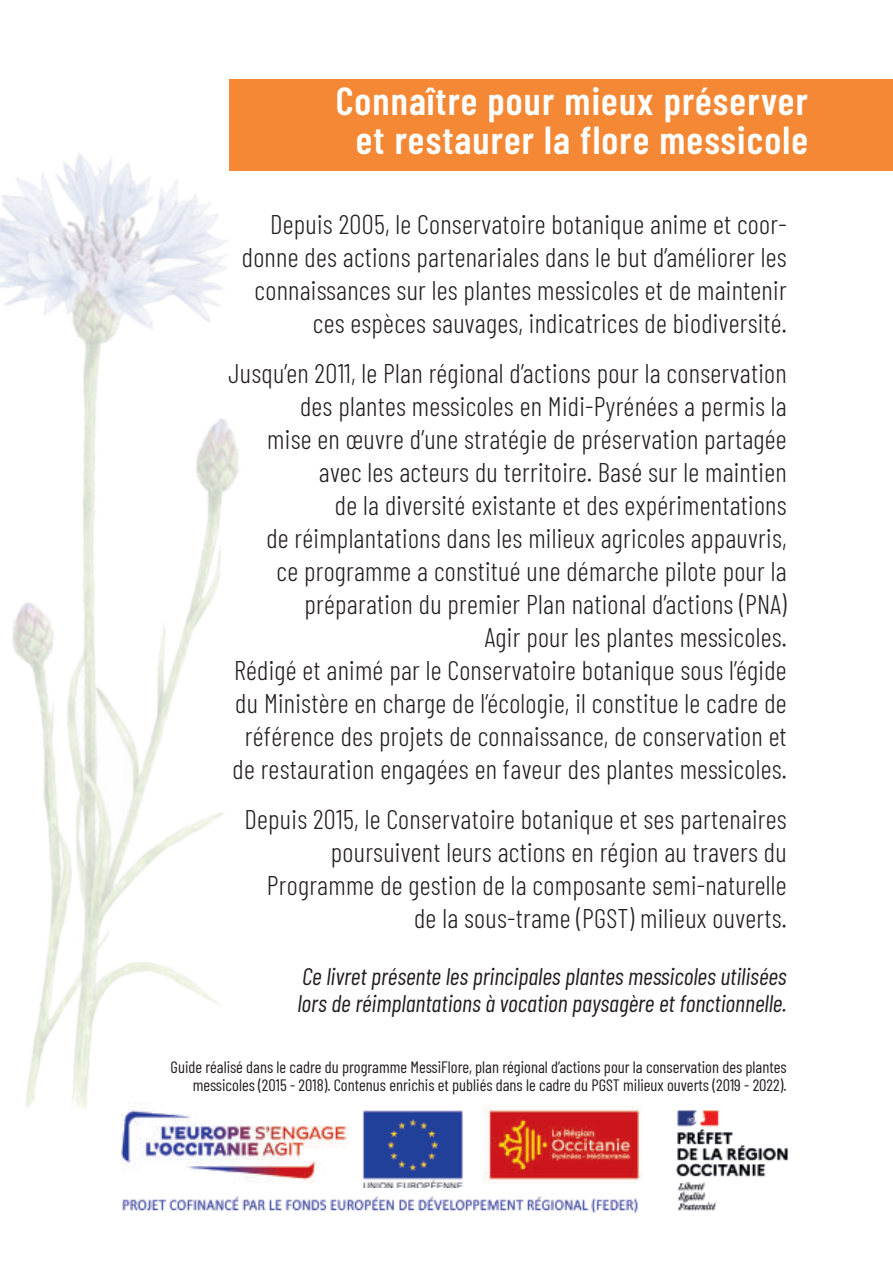
<style>
.page{position:relative;width:893px;height:1263px;background:#fff}
.page>*{position:absolute;margin:0;border:0;box-sizing:border-box;transform-origin:0 0}
.t1{font:600 39px/39px "Barlow Condensed";letter-spacing:.03em;color:#fff;text-align:center}
.t2{font:300 27px/33px "Barlow Condensed";letter-spacing:.01em;color:#231f20;text-align:right}
.t3{font:italic 24px/27px "Barlow Condensed";color:#231f20}
.t4{font:16.5px/18px "Barlow Condensed";color:#231f20;text-align:right}
</style>
<div class="page">
<img style="left:483px;top:1106px;width:159px;height:77px">
<img style="left:362px;top:1110px;width:101px;height:78px">
<img style="left:122px;top:1196px;width:516px;height:18px">
<img style="left:121px;top:1114px;width:228px;height:70px">
<img style="left:676px;top:1110px;width:112px;height:101px">
<div style="left:230px;top:80px;width:663px;height:91px;background:#f58834"></div>
<img style="left:0;top:107px;width:239px;height:1007px">
<h1 class="t1" style="left:336px;top:79px;width:474px">Connaître pour mieux préserver et restaurer la flore messicole</h1>
<p class="t2" style="left:242px;top:205px;width:546px">Depuis 2005, le Conservatoire botanique anime et coor&shy;donne des actions partenariales dans le but d’améliorer les connaissances sur les plantes messicoles et de maintenir ces espèces sauvages, indicatrices de biodiversité.</p>
<p class="t2" style="left:228px;top:354px;width:560px">Jusqu’en 2011, le Plan régional d’actions pour la conservation des plantes messicoles en Midi-Pyrénées a permis la<br>mise en œuvre d’une stratégie de préservation partagée avec les acteurs du territoire. Basé sur le maintien<br>de la diversité existante et des expérimentations<br>de réimplantations dans les milieux agricoles appauvris,<br>ce programme a constitué une démarche pilote pour la préparation du premier Plan national d’actions (PNA)<br>Agir pour les plantes messicoles.<br>Rédigé et animé par le Conservatoire botanique sous l’égide du Ministère en charge de l’écologie, il constitue le cadre de référence des projets de connaissance, de conservation et de restauration engagées en faveur des plantes messicoles.</p>
<p class="t2" style="left:244px;top:801px;width:544px">Depuis 2015, le Conservatoire botanique et ses partenaires poursuivent leurs actions en région au travers du Programme de gestion de la composante semi-naturelle de la sous-trame (PGST) milieux ouverts.</p>
<p class="t3" style="left:297px;top:961px;width:491px">Ce livret présente les principales plantes messicoles utilisées lors de réimplantations à vocation paysagère et fonctionnelle.</p>
<p class="t4" style="left:171px;top:1057px;width:618px">Guide réalisé dans le cadre du programme MessiFlore, plan régional d’actions pour la conservation des plantes messicoles (2015 - 2018). Contenus enrichis et publiés dans le cadre du PGST milieux ouverts (2019 - 2022).</p>
</div>
